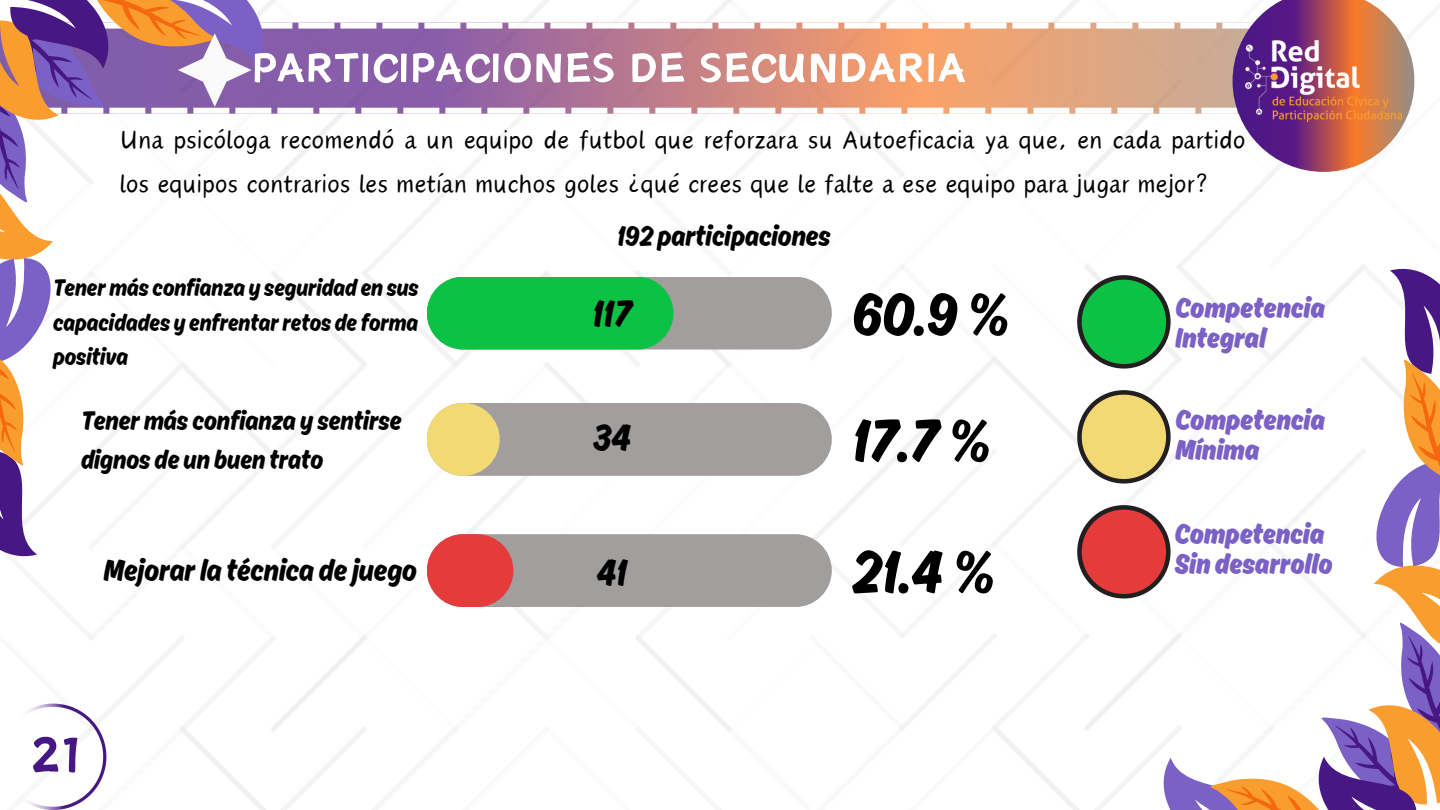
<style>
.page{position:relative;width:1440px;height:810px;background:#fff}
.page>*{position:absolute;margin:0;border:0;box-sizing:border-box;transform-origin:0 0}
.t1{font:65px "Canva Sword Like Dream";color:#471884}
.t2{font:64px "Ahkio";color:#000}
.t3{font:52px "Canva Sword Like Dream";color:#fff}
.t4{font:40px "Ahkio";color:#000}
.t5{font:32px/44.2px "Canva Wander World";color:#000}
.t6{font:32px "Ahkio";color:#000}
.t7{font:700 30px/30px "Ahkio";color:#7b61c6}
.t8{font:30px "Ahkio";color:#000}
.t9{font:28px/39px "Ahkio";color:#000}
.t10{font:25px/34.5px "Ahkio";color:#000;text-align:justify}
</style>
<div class="page">
<img style="left:88px;top:0;width:1327px;height:810px">
<svg style="left:303px;top:23px;width:930px;height:91px;background:#ca9496"></svg>
<svg style="left:1233px;top:0;width:181px;height:172px"></svg>
<img style="left:1246px;top:40px;width:156px;height:82px">
<svg style="left:0;top:0;width:303px;height:572px"></svg>
<svg style="left:28px;top:703px;width:78px;height:107px"></svg>
<div style="left:427px;top:277px;width:405px;height:73px;background:#a29e9e;border-radius:36px"></div>
<div style="left:427px;top:277px;width:246px;height:73px;background:#0cc244;border-radius:36px"></div>
<div style="left:427px;top:403px;width:405px;height:73px;background:#a29e9e;border-radius:36px"></div>
<div style="left:427px;top:403px;width:73px;height:73px;background:#f3d973;border-radius:50%"></div>
<div style="left:427px;top:534px;width:405px;height:73px;background:#a29e9e;border-radius:36px"></div>
<div style="left:427px;top:534px;width:86px;height:73px;background:#e63b3b;border-radius:36px"></div>
<svg style="left:1073px;top:253px;width:367px;height:557px"></svg>
<p class="t3" style="left:252px;top:43px;width:716px">PARTICIPACIONES DE SECUNDARIA</p>
<p class="t5" style="left:119px;top:118px;width:1128px">Una psicóloga recomendó a un equipo de futbol que reforzara su Autoeficacia ya que, en cada partido los equipos contrarios les metían muchos goles ¿qué crees que le falte a ese equipo para jugar mejor?</p>
<p class="t10" style="left:53px;top:270px;width:367px">Tener más confianza y seguridad en sus capacidades y enfrentarretos de forma positiva</p>
<p class="t9" style="left:81px;top:401px;width:322px">Tener más confianza y sentirse dignos de un buen trato</p>
<p class="t6" style="left:104px;top:551px;width:315px">Mejorarla técnica de juego</p>
<p class="t1" style="left:30px;top:724px;width:51px">21</p>
<p class="t8" style="left:617px;top:217px;width:215px">192 participaciones</p>
<p class="t4" style="left:592px;top:290px;width:41px">117</p>
<p class="t2" style="left:852px;top:276px;width:159px">60.9%</p>
<p class="t4" style="left:593px;top:413px;width:39px">34</p>
<p class="t2" style="left:852px;top:402px;width:140px">17.7%</p>
<p class="t4" style="left:597px;top:549px;width:32px">41</p>
<p class="t2" style="left:852px;top:533px;width:144px">21.4%</p>
<p class="t7" style="left:1175px;top:292px;width:151px">Competencia<br>Integral</p>
<p class="t7" style="left:1175px;top:404px;width:151px">Competencia<br>Mínima</p>
<p class="t7" style="left:1175px;top:518px;width:159px">Competencia<br>Sin desarrollo</p>
</div>
